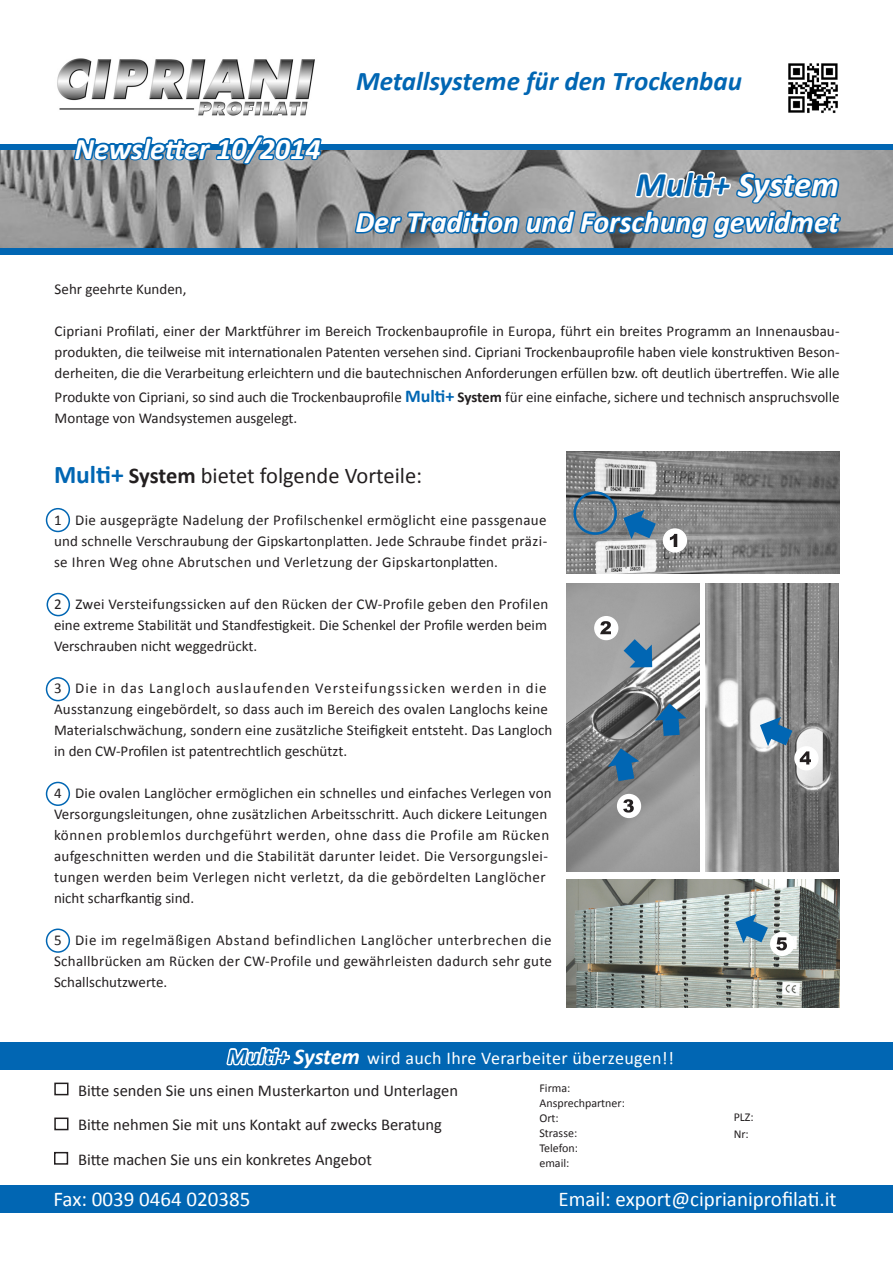
<style>
.page{position:relative;width:893px;height:1263px;background:#fff}
.page>*{position:absolute;margin:0;border:0;box-sizing:border-box;transform-origin:0 0}
.t1{font:italic 700 34.5px "Calibri";color:#0166b3}
.t2{font:italic 700 30px "Calibri";color:#fff}
.t3{font:italic 700 27px "Calibri";color:#0166b3}
.t4{font:22.5px "Calibri";color:#231f20}
.t5{font:21px "Calibri";color:#fff}
.t6{font:18px "Calibri";letter-spacing:.02em;color:#fff}
.t7{font:16.5px "Calibri";color:#231f20}
.t8{font:15px/21px "Calibri";letter-spacing:.01em;color:#231f20;text-align:justify}
.t9{font:12px "Calibri";color:#231f20}
.s1{color:#fff}
.s2{font-weight:700;font-size:18px;color:#0166b3}
.s3{font-weight:700}
.s4{font-weight:700;font-size:25.5px;color:#0166b3}
.s5{font-weight:700;font-style:italic;font-size:22.5px;color:#0166b3}
.s6{font-weight:700;font-style:italic;font-size:22.5px}
</style>
<div class="page">
<img style="left:566px;top:880px;width:274px;height:128px">
<img style="left:57px;top:58px;width:258px;height:52px">
<div style="left:0;top:145px;width:893px;height:6px;background:#0166b3"></div>
<img style="left:0;top:151px;width:893px;height:98px">
<svg style="left:72px;top:69px;width:252px;height:162px"></svg>
<svg style="left:353px;top:144px;width:490px;height:105px;background:#7b92a4"></svg>
<div style="left:54px;top:1082px;width:14px;height:13px;border:2px solid #231f20"></div>
<div style="left:54px;top:1117px;width:14px;height:13px;border:2px solid #231f20"></div>
<div style="left:0;top:249px;width:893px;height:6px;background:#0166b3"></div>
<div style="left:0;top:1185px;width:893px;height:28px;background:#0166b3"></div>
<svg style="left:54px;top:1151px;width:15px;height:14px"></svg>
<img style="left:788px;top:63px;width:50px;height:50px">
<svg style="left:735px;top:914px;width:33px;height:29px"></svg>
<img style="left:706px;top:584px;width:132px;height:287px">
<svg style="left:760px;top:717px;width:32px;height:29px"></svg>
<img style="left:566px;top:584px;width:133px;height:287px">
<svg style="left:608px;top:748px;width:31px;height:33px"></svg>
<svg style="left:624px;top:639px;width:28px;height:28px"></svg>
<svg style="left:655px;top:703px;width:31px;height:33px"></svg>
<div style="left:0;top:1041px;width:893px;height:28px;background:#0166b3"></div>
<svg style="left:225px;top:1041px;width:216px;height:29px"></svg>
<svg style="left:447px;top:950px;width:226px;height:92px"></svg>
<img style="left:567px;top:451px;width:273px;height:123px">
<div style="left:573px;top:491px;width:44px;height:44px;border:3px solid #0166b3;border-radius:50%"></div>
<svg style="left:623px;top:510px;width:33px;height:29px"></svg>
<div style="left:46px;top:508px;width:24px;height:24px;border:2px solid #0166b3;border-radius:50%"></div>
<div style="left:47px;top:593px;width:23px;height:23px;border:2px solid #0166b3;border-radius:50%"></div>
<div style="left:46px;top:677px;width:24px;height:24px;border:2px solid #0166b3;border-radius:50%"></div>
<div style="left:46px;top:782px;width:24px;height:24px;border:2px solid #0166b3;border-radius:50%"></div>
<div style="left:46px;top:928px;width:24px;height:25px;border:2px solid #0166b3;border-radius:50%"></div>
<div style="left:664px;top:529px;width:22px;height:23px;background:#fff;border-radius:50%"></div>
<div style="left:663px;top:528px;width:24px;height:25px;border:2px solid #fff;border-radius:50%"></div>
<svg style="left:670px;top:534px;width:7px;height:13px"></svg>
<div style="left:595px;top:617px;width:23px;height:22px;background:#fff;border-radius:50%"></div>
<div style="left:594px;top:616px;width:24px;height:24px;border:2px solid #fff;border-radius:50%"></div>
<svg style="left:600px;top:621px;width:11px;height:13px"></svg>
<div style="left:618px;top:794px;width:22px;height:23px;background:#fff;border-radius:50%"></div>
<div style="left:617px;top:794px;width:24px;height:24px;border:2px solid #fff;border-radius:50%"></div>
<svg style="left:623px;top:799px;width:11px;height:13px"></svg>
<div style="left:795px;top:747px;width:23px;height:23px;background:#fff;border-radius:50%"></div>
<div style="left:794px;top:746px;width:24px;height:24px;border:2px solid #fff;border-radius:50%"></div>
<svg style="left:800px;top:751px;width:11px;height:13px"></svg>
<div style="left:771px;top:932px;width:22px;height:23px;background:#fff;border-radius:50%"></div>
<div style="left:770px;top:932px;width:24px;height:24px;border:2px solid #fff;border-radius:50%"></div>
<svg style="left:776px;top:937px;width:11px;height:13px"></svg>
<p class="t2" style="left:75px;top:130px;width:248px">Newsletter 10/2014</p>
<p class="t3" style="left:356px;top:64px;width:387px">Metallsysteme für den Trockenbau</p>
<p class="t1" style="left:636px;top:163px;width:205px">Multi+ <span class="s1">System</span></p>
<p class="t2" style="left:355px;top:203px;width:485px">Der Tradition und Forschung gewidmet</p>
<p class="t8" style="left:55px;top:279px;width:133px">Sehr geehrte Kunden,</p>
<p class="t8" style="left:55px;top:321px;width:786px">Cipriani Profilati, einer der Marktführer im Bereich Trockenbauprofile in Europa, führt ein breites Programm an Innenausbau&shy;produkten, die teilweise mit internationalen Patenten versehen sind. Cipriani Trockenbauprofile haben viele konstruktiven Beson&shy;derheiten, die die Verarbeitung erleichtern und die bautechnischen Anforderungen erfüllen bzw. oft deutlich übertreffen. Wie alle</p>
<p class="t8" style="left:55px;top:387px;width:786px">Produkte von Cipriani, so sind auch die Trockenbauprofile <span class="s2">Multi+</span> <span class="s3">System</span> für eine einfache, sichere und technisch anspruchsvolle<br>Montage von Wandsystemen ausgelegt.</p>
<p class="t4" style="left:54px;top:461px;width:370px"><span class="s4">Multi+</span> <span class="s3">System</span> bietet folgende Vorteile:</p>
<p class="t8" style="left:54px;top:510px;width:495px">1 Die ausgeprägte Nadelung der Profilschenkel ermöglicht eine passgenaue und schnelle Verschraubung der Gipskartonplatten. Jede Schraube findet präzi&shy;se Ihren Weg ohne Abrutschen und Verletzung der Gipskartonplatten.</p>
<p class="t8" style="left:54px;top:594px;width:496px">2 Zwei Versteifungssicken auf den Rücken der CW-Profile geben den Profilen eine extreme Stabilität und Standfestigkeit. Die Schenkel der Profile werden beim Verschrauben nicht weggedrückt.</p>
<p class="t8" style="left:54px;top:678px;width:500px;text-align:left">3 Die in das Langloch auslaufenden Versteifungssicken werden in die Ausstanzung eingebördelt, so dass auch im Bereich des ovalen Langlochs keine Materialschwächung, sondern eine zusätzliche Steifigkeit entsteht. Das Langloch in den CW-Profilen ist patentrechtlich geschützt.</p>
<p class="t8" style="left:54px;top:783px;width:499px;text-align:left">4 Die ovalen Langlöcher ermöglichen ein schnelles und einfaches Verlegen von Versorgungsleitungen, ohne zusätzlichen Arbeitsschritt. Auch dickere Leitungen können problemlos durchgeführt werden, ohne dass die Profile am Rücken aufgeschnitten werden und die Stabilität darunter leidet. Die Versorgungslei&shy;tungen werden beim Verlegen nicht verletzt, da die gebördelten Langlöcher nicht scharfkantig sind.</p>
<p class="t8" style="left:54px;top:930px;width:499px">5 Die im regelmäßigen Abstand befindlichen Langlöcher unterbrechen die Schallbrücken am Rücken der CW-Profile und gewährleisten dadurch sehr gute Schallschutzwerte.</p>
<p class="t6" style="left:227px;top:1046px;width:448px"><span class="s5">Multi+</span> <span class="s6">System</span> wird auch Ihre Verarbeiter überzeugen!!</p>
<p class="t7" style="left:78px;top:1079px;width:381px">Bitte senden Sie uns einen Musterkarton und Unterlagen</p>
<p class="t7" style="left:78px;top:1114px;width:365px">Bitte nehmen Sie mit uns Kontakt auf zwecks Beratung</p>
<p class="t7" style="left:78px;top:1148px;width:295px">Bitte machen Sie uns ein konkretes Angebot</p>
<p class="t9" style="left:539px;top:1080px;width:32px">Firma:</p>
<p class="t9" style="left:539px;top:1095px;width:87px">Ansprechpartner:</p>
<p class="t9" style="left:539px;top:1110px;width:21px">Ort:</p>
<p class="t9" style="left:539px;top:1125px;width:39px">Strasse:</p>
<p class="t9" style="left:539px;top:1140px;width:40px">Telefon:</p>
<p class="t9" style="left:539px;top:1155px;width:32px">email:</p>
<p class="t9" style="left:734px;top:1109px;width:22px">PLZ:</p>
<p class="t9" style="left:734px;top:1126px;width:17px">Nr:</p>
<p class="t5" style="left:54px;top:1186px;width:198px">Fax: 0039 0464 020385</p>
<p class="t5" style="left:559px;top:1186px;width:280px">Email: export@ciprianiprofilati.it</p>
</div>
